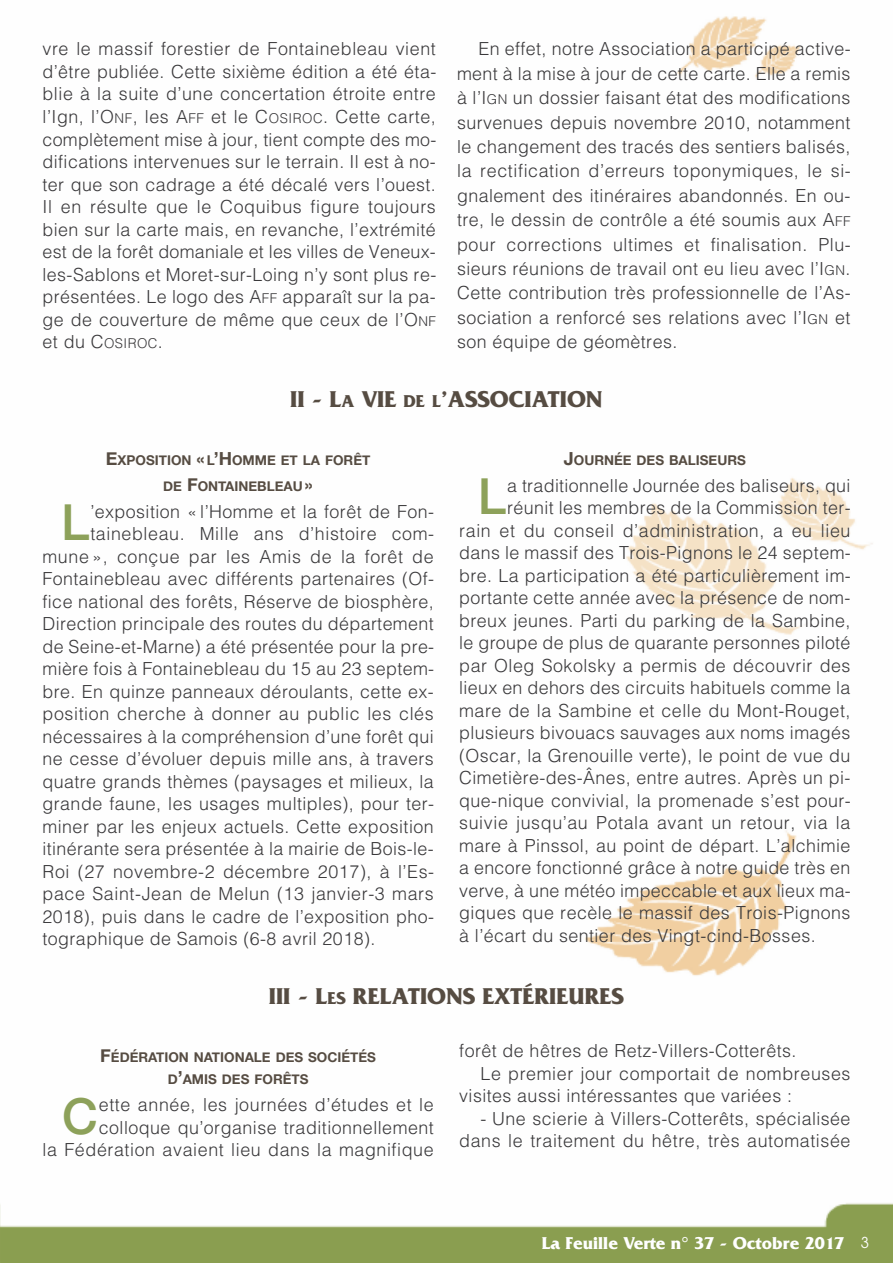
<style>
.page{position:relative;width:893px;height:1263px;background:#fff}
.page>*{position:absolute;margin:0;border:0;box-sizing:border-box;transform-origin:0 0}
.t1{font:500 49.5px "Helvetica Neue";color:#8da15a}
.t2{font:700 24px "Friz Quadrata Std";color:#564c42}
.t3{font:300 18px/22.5px "Helvetica";letter-spacing:.025em;color:#39383a;text-align:justify}
.t4{font:700 18px "Friz Quadrata Std";color:#fff}
.t5{font:700 13.5px/25.8px "Helvetica Neue";color:#564c42;text-align:center}
.s1{font-size:13.5px}
.s2{font-size:18px}
.s3{font-family:"Avant Garde";font-weight:400;font-size:15px}
</style>
<div class="page">
<img style="left:0;top:16px;width:893px;height:1247px">
<p class="t3" style="left:43px;top:37px;width:395px">vre le massif forestier de Fontainebleau vient d’être publiée. cette sixième édition a été éta&shy;blie à la suite d’une concertation étroite entre l’Ign, l’O<span class="s1">NF</span>, les A<span class="s1">FF</span> et le c<span class="s1">OSIrOc</span>. cette carte, complètement mise à jour, tient compte des mo&shy;difications intervenues sur le terrain. Il est à no&shy;ter que son cadrage a été décalé vers l’ouest.<br>Il en résulte que le coquibus figure toujours bien sur la carte mais, en revanche, l’extrémité est de la forêt domaniale et les villes de Veneux&shy;les-Sablons et Moret-sur-Loing n’y sont plus re&shy;présentées. Le logo des A<span class="s1">FF</span> apparaît sur la pa&shy;ge de couverture de même que ceux de l’O<span class="s1">NF </span>et du c<span class="s1">OSIrOc</span>.</p>
<p class="t3" style="left:457px;top:36px;width:395px;line-height:24.5px;text-indent:21px">En effet, notre Association a participé active&shy;ment à la mise à jour de cette carte. Elle a remis à l’I<span class="s1">GN</span> un dossier faisant état des modifications survenues depuis novembre 2010, notamment le changement des tracés des sentiers balisés, la rectification d’erreurs toponymiques, le si&shy;gnalement des itinéraires abandonnés. En ou&shy;tre, le dessin de contrôle a été soumis aux A<span class="s1">FF </span>pour corrections ultimes et finalisation. Plu&shy;sieurs réunions de travail ont eu lieu avec l’I<span class="s1">GN</span>. cette contribution très professionnelle de l’As&shy;sociation a renforcé ses relations avec l’I<span class="s1">GN</span> et son équipe de géomètres.</p>
<h2 class="t2" style="left:290px;top:385px;width:314px">II - L<span class="s2">A</span> VIE <span class="s2">DE L</span>’ASSOCIATION</h2>
<p class="t5" style="left:106px;top:447px;width:266px"><span class="s2">E</span>XPOSITION <span class="s2">«</span> L<span class="s2">’H</span>OMME ET LA FORÊT<br>DE <span class="s2">F</span>ONTAINEBLEAU <span class="s2">»</span></p>
<h1 class="t1" style="left:61px;top:492px;width:30px">L</h1>
<p class="t3" style="left:90px;top:499px;width:345px">’exposition « l’Homme et la forêt de Fon-</p>
<p class="t3" style="left:90px;top:521px;width:345px">tainebleau. Mille ans d’histoire com-</p>
<p class="t3" style="left:43px;top:544px;width:393px">mune », conçue par les Amis de la forêt de</p>
<p class="t3" style="left:43px;top:566px;width:393px">Fontainebleau avec différents partenaires (Of-</p>
<p class="t3" style="left:43px;top:589px;width:393px">fice national des forêts, réserve de biosphère,</p>
<p class="t3" style="left:43px;top:611px;width:393px">Direction principale des routes du département</p>
<p class="t3" style="left:43px;top:634px;width:393px">de Seine-et-Marne) a été présentée pour la pre-</p>
<p class="t3" style="left:43px;top:656px;width:393px">mière fois à Fontainebleau du 15 au 23 septem-</p>
<p class="t3" style="left:43px;top:679px;width:393px">bre. En quinze panneaux déroulants, cette ex-</p>
<p class="t3" style="left:43px;top:701px;width:393px">position cherche à donner au public les clés</p>
<p class="t3" style="left:43px;top:724px;width:393px">nécessaires à la compréhension d’une forêt qui</p>
<p class="t3" style="left:43px;top:746px;width:393px">ne cesse d’évoluer depuis mille ans, à travers</p>
<p class="t3" style="left:43px;top:769px;width:393px">quatre grands thèmes (paysages et milieux, la</p>
<p class="t3" style="left:43px;top:791px;width:393px">grande faune, les usages multiples), pour ter-</p>
<p class="t3" style="left:43px;top:814px;width:393px">miner par les enjeux actuels. cette exposition</p>
<p class="t3" style="left:43px;top:836px;width:393px">itinérante sera présentée à la mairie de bois-le-</p>
<p class="t3" style="left:43px;top:859px;width:393px">roi (27 novembre-2 décembre 2017), à l’Es-</p>
<p class="t3" style="left:43px;top:881px;width:393px">pace Saint-Jean de Melun (13 janvier-3 mars</p>
<p class="t3" style="left:43px;top:904px;width:393px">2018), puis dans le cadre de l’exposition pho-</p>
<p class="t3" style="left:43px;top:926px;width:334px">tographique de Samois (6-8 avril 2018).</p>
<p class="t5" style="left:564px;top:447px;width:184px"><span class="s2">J</span>OURNÉE DES BALISEURS</p>
<h1 class="t1" style="left:478px;top:466px;width:30px">L</h1>
<p class="t3" style="left:507px;top:473px;width:345px">a traditionnelle Journée des baliseurs, qui</p>
<p class="t3" style="left:507px;top:495px;width:345px">réunit les membres de la commission ter-</p>
<p class="t3" style="left:459px;top:518px;width:393px">rain et du conseil d’administration, a eu lieu</p>
<p class="t3" style="left:459px;top:540px;width:393px">dans le massif des trois-Pignons le 24 septem-</p>
<p class="t3" style="left:459px;top:563px;width:393px">bre. La participation a été particulièrement im-</p>
<p class="t3" style="left:459px;top:585px;width:393px">portante cette année avec la présence de nom-</p>
<p class="t3" style="left:459px;top:608px;width:393px">breux jeunes. Parti du parking de la Sambine,</p>
<p class="t3" style="left:459px;top:630px;width:393px">le groupe de plus de quarante personnes piloté</p>
<p class="t3" style="left:459px;top:653px;width:393px">par Oleg Sokolsky a permis de découvrir des</p>
<p class="t3" style="left:459px;top:675px;width:393px">lieux en dehors des circuits habituels comme la</p>
<p class="t3" style="left:459px;top:698px;width:393px">mare de la Sambine et celle du Mont-rouget,</p>
<p class="t3" style="left:459px;top:720px;width:393px">plusieurs bivouacs sauvages aux noms imagés</p>
<p class="t3" style="left:459px;top:743px;width:393px">(Oscar, la Grenouille verte), le point de vue du</p>
<p class="t3" style="left:459px;top:765px;width:393px">cimetière-des-Ânes, entre autres. Après un pi-</p>
<p class="t3" style="left:459px;top:788px;width:393px">que-nique convivial, la promenade s’est pour-</p>
<p class="t3" style="left:459px;top:810px;width:393px">suivie jusqu’au Potala avant un retour, via la</p>
<p class="t3" style="left:459px;top:833px;width:393px">mare à Pinssol, au point de départ. L’alchimie</p>
<p class="t3" style="left:459px;top:855px;width:393px">a encore fonctionné grâce à notre guide très en</p>
<p class="t3" style="left:459px;top:878px;width:393px">verve, à une météo impeccable et aux lieux ma-</p>
<p class="t3" style="left:459px;top:900px;width:393px">giques que recèle le massif des trois-Pignons</p>
<p class="t3" style="left:459px;top:923px;width:358px">à l’écart du sentier des Vingt-cind-bosses.</p>
<h2 class="t2" style="left:269px;top:982px;width:357px">III - L<span class="s2">ES</span> RELATIONS EXTÉRIEURES</h2>
<p class="t5" style="left:100px;top:1045px;width:277px;line-height:22.5px"><span class="s2">F</span>ÉDÉRATION NATIONALE DES SOCIÉTÉS<br>D<span class="s2">’</span>AMIS DES FORÊTS</p>
<h1 class="t1" style="left:62px;top:1085px;width:37px">C</h1>
<p class="t3" style="left:43px;top:1092px;width:393px;text-align:right">ette année, les journées d’études et le colloque qu’organise traditionnellement<br>la Fédération avaient lieu dans la magnifique</p>
<p class="t3" style="left:459px;top:1038px;width:339px">forêt de hêtres de retz-Villers-cotterêts.</p>
<p class="t3" style="left:480px;top:1061px;width:371px">Le premier jour comportait de nombreuses</p>
<p class="t3" style="left:459px;top:1083px;width:334px">visites aussi intéressantes que variées :</p>
<p class="t3" style="left:459px;top:1106px;width:393px;text-align:right">- Une scierie à Villers-cotterêts, spécialisée dans le traitement du hêtre, très automatisée</p>
<p class="t4" style="left:542px;top:1232px;width:329px">La Feuille Verte n° 37 - Octobre 2017 <span class="s3">3</span></p>
</div>
